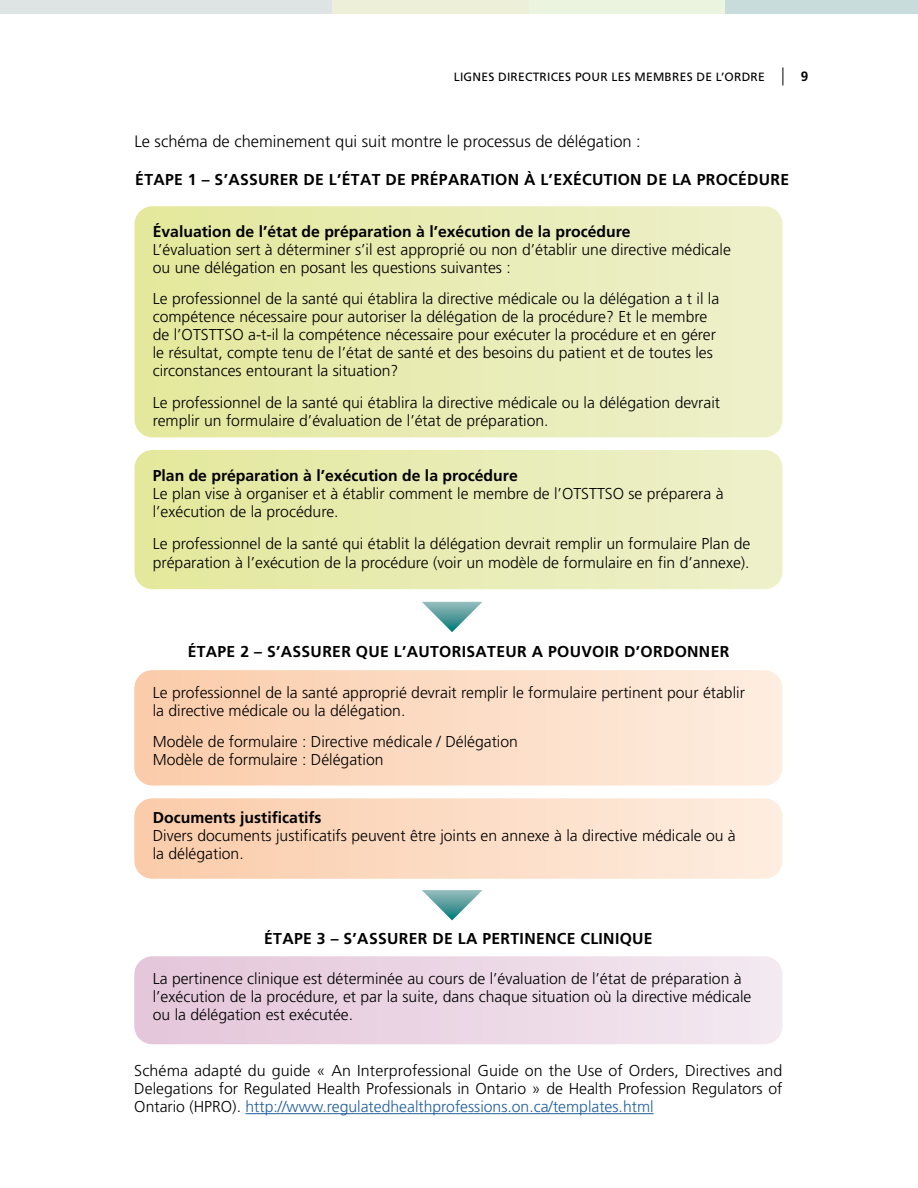
<style>
.page{position:relative;width:918px;height:1188px;background:#fff}
.page>*{position:absolute;margin:0;border:0;box-sizing:border-box;transform-origin:0 0}
.text_no_indent{font:300 16.5px "Frutiger";color:#000}
.text_no_indent-2{font:300 15.75px/18px "Frutiger";color:#000}
.A_heads{font:700 15.75px "Frutiger";letter-spacing:.02em;color:#000}
.text_no_indent-3{font:700 15.75px "Frutiger";color:#000}
.t1{font:700 13.5px "Frutiger";color:#000}
.t2{font:12px "Frutiger";letter-spacing:.02em;color:#000}
.s1{font-weight:700}
.s2{color:#215e9e}
</style>
<div class="page">
<svg style="left:783px;top:67px;width:1px;height:18px"></svg>
<div style="left:0;top:0;width:333px;height:14px;background:#dee4e3"></div>
<div style="left:528px;top:0;width:197px;height:14px;background:#eaf4df"></div>
<div style="left:332px;top:0;width:196px;height:14px;background:#eeefd8"></div>
<div style="left:725px;top:0;width:193px;height:14px;background:#c9dcdc"></div>
<div style="left:134px;top:670px;width:648px;height:116px;background:linear-gradient(to right,#facba9,#feede0);border-radius:18px"></div>
<div style="left:134px;top:206px;width:649px;height:231px;background:linear-gradient(to right,#e3e89c,#eef0cc);border-radius:18px"></div>
<div style="left:134px;top:450px;width:649px;height:139px;background:linear-gradient(to right,#e3e89c,#eef0cc);border-radius:18px"></div>
<div style="left:134px;top:798px;width:648px;height:81px;background:linear-gradient(to right,#facba9,#feede0);border-radius:18px"></div>
<div style="left:134px;top:956px;width:648px;height:88px;background:linear-gradient(to right,#e4c5d9,#f3e9f1);border-radius:18px"></div>
<svg style="left:422px;top:602px;width:60px;height:30px"></svg>
<svg style="left:422px;top:890px;width:60px;height:30px"></svg>
<hr style="left:245px;top:1113px;width:409px;height:1px;background:#215e9e">
<p class="t2" style="left:454px;top:69px;width:313px">LIGNES DIRECTRICES POUR LES MEMBRES DE L’ORDRE</p>
<p class="t1" style="left:801px;top:68px;width:9px">9</p>
<p class="text_no_indent" style="left:134px;top:132px;width:508px">Le schéma de cheminement qui suit montre le processus de délégation :</p>
<p class="A_heads" style="left:135px;top:170px;width:656px">ÉTAPE 1 – S’ASSURER DE L’ÉTAT DE PRÉPARATION À L’EXÉCUTION DE LA PROCÉDURE</p>
<p class="text_no_indent-3" style="left:153px;top:222px;width:479px">Évaluation de l’état de préparation à l’exécution de la procédure</p>
<p class="text_no_indent-2" style="left:153px;top:241px;width:580px">L’évaluation sert à déterminer s’il est approprié ou non d’établir une directive médicale ou une délégation en posant les questions suivantes :</p>
<p class="text_no_indent-2" style="left:153px;top:290px;width:568px">Le professionnel de la santé qui établira la directive médicale ou la délégation a t il la compétence nécessaire pour autoriser la délégation de la procédure? Et le membre de l’OTSTTSO a-t-il la compétence nécessaire pour exécuter la procédure et en gérer le résultat, compte tenu de l’état de santé et des besoins du patient et de toutes les circonstances entourant la situation?</p>
<p class="text_no_indent-2" style="left:153px;top:394px;width:569px">Le professionnel de la santé qui établira la directive médicale ou la délégation devrait remplir un formulaire d’évaluation de l’état de préparation.</p>
<p class="text_no_indent-3" style="left:153px;top:467px;width:366px">Plan de préparation à l’exécution de la procédure</p>
<p class="text_no_indent-2" style="left:153px;top:485px;width:572px">Le plan vise à organiser et à établir comment le membre de l’OTSTTSO se préparera à l’exécution de la procédure.</p>
<p class="text_no_indent-2" style="left:153px;top:534px;width:599px;line-height:19.5px">Le professionnel de la santé qui établit la délégation devrait remplir un formulaire Plan de préparation à l’exécution de la procédure (voir un modèle de formulaire en fin d’annexe).</p>
<p class="A_heads" style="left:188px;top:643px;width:543px">ÉTAPE 2 – S’ASSURER QUE L’AUTORISATEUR A POUVOIR D’ORDONNER</p>
<p class="text_no_indent-2" style="left:153px;top:684px;width:594px">Le professionnel de la santé approprié devrait remplir le formulaire pertinent pour établir la directive médicale ou la délégation.</p>
<p class="text_no_indent-2" style="left:153px;top:733px;width:367px">Modèle de formulaire : Directive médicale / Délégation<br>Modèle de formulaire : Délégation</p>
<p class="text_no_indent-2" style="left:153px;top:809px;width:585px"><span class="s1">Documents justificatifs<br></span>Divers documents justificatifs peuvent être joints en annexe à la directive médicale ou à la délégation.</p>
<p class="A_heads" style="left:264px;top:930px;width:390px">ÉTAPE 3 – S’ASSURER DE LA PERTINENCE CLINIQUE</p>
<p class="text_no_indent-2" style="left:153px;top:970px;width:600px">La pertinence clinique est déterminée au cours de l’évaluation de l’état de préparation à l’exécution de la procédure, et par la suite, dans chaque situation où la directive médicale ou la délégation est exécutée.</p>
<p class="text_no_indent-2" style="left:134px;top:1062px;width:650px;text-align:justify">Schéma adapté du guide « An Interprofessional Guide on the Use of Orders, Directives and Delegations for Regulated Health Professionals in Ontario » de Health Profession Regulators of Ontario (HPRO). <span class="s2">http://www.regulatedhealthprofessions.on.ca/templates.html</span></p>
</div>
